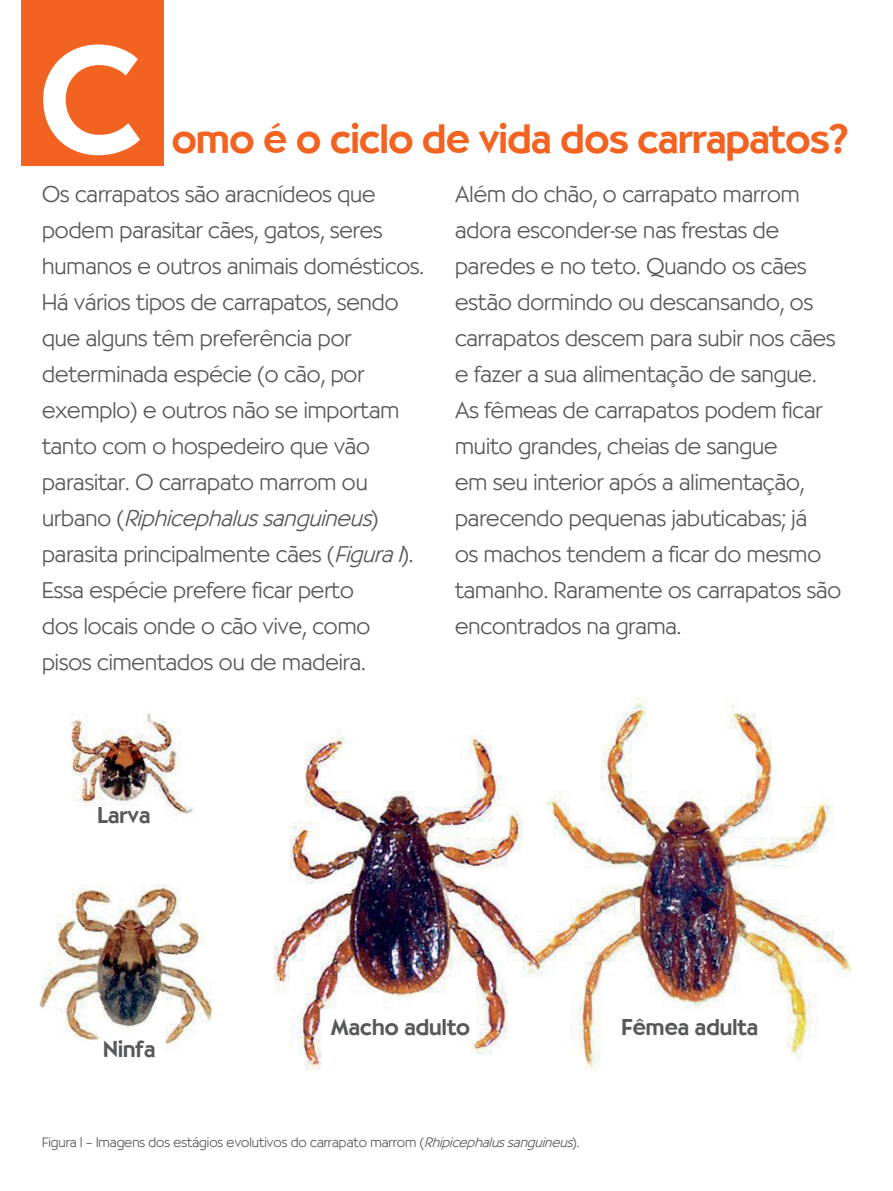
<style>
.page{position:relative;width:893px;height:1191px;background:#fff}
.page>*{position:absolute;margin:0;border:0;box-sizing:border-box;transform-origin:0 0}
.t1{font:150px "Cg Bernhardt Md";color:#fff}
.t2{font:40.5px "Cg Bernhardt Md";letter-spacing:-.015em;color:#f26221}
.t3{font:22.5px/36px "Cg Bernhardt Lt";color:#57585a}
.t4{font:22.5px "Cg Bernhardt Md";color:#57585a}
.t5{font:13.5px "Cg Bernhardt Lt";color:#57585a}
.s1{font-style:italic}
</style>
<div class="page">
<div style="left:21px;top:0;width:142px;height:166px;background:#f26221"></div>
<img style="left:39px;top:697px;width:811px;height:374px">
<h1 class="t1" style="left:39px;top:13px;width:105px">C</h1>
<h2 class="t2" style="left:172px;top:115px;width:678px">omo é o ciclo de vida dos carrapatos?</h2>
<p class="t3" style="left:42px;top:176px;width:383px">Os carrapatos são aracnídeos que podem parasitar cães, gatos, seres humanos e outros animais domésticos.<br>Há vários tipos de carrapatos, sendo que alguns têm preferência por determinada espécie (o cão, por exemplo) e outros não se importam tanto com o hospedeiro que vão parasitar. O carrapato marrom ou<br>u r b a n o ( <span class="s1">Riphicephalussanguineus</span>) parasita principalmente cães (<span class="s1">Figura1</span>).<br>Essa espécie prefere ficar perto<br>dos locais onde o cão vive, como pisos cimentados ou de madeira.</p>
<p class="t3" style="left:455px;top:176px;width:388px">Além do chão, o carrapato marrom adora esconder-se nas frestas de paredes e no teto. Quando os cães estão dormindo ou descansando, os carrapatos descem para subir nos cães e fazer a sua alimentação de sangue.<br>As fêmeas de carrapatos podem ficar muito grandes, cheias de sangue<br>em seu interior após a alimentação, parecendo pequenas jabuticabas; já<br>os machos tendem a ficar do mesmo tamanho. Raramente os carrapatos são encontrados na grama.</p>
<p class="t4" style="left:98px;top:801px;width:54px">Larva</p>
<p class="t4" style="left:103px;top:1036px;width:54px">Ninfa</p>
<p class="t4" style="left:331px;top:1014px;width:141px">Macho adulto</p>
<p class="t4" style="left:622px;top:1014px;width:138px">Fêmea adulta</p>
<p class="t5" style="left:42px;top:1134px;width:539px">Figura 1 – Imagens dos estágios evolutivos do carrapato marrom (<span class="s1">Rhipicephalussanguineus</span>).</p>
</div>
